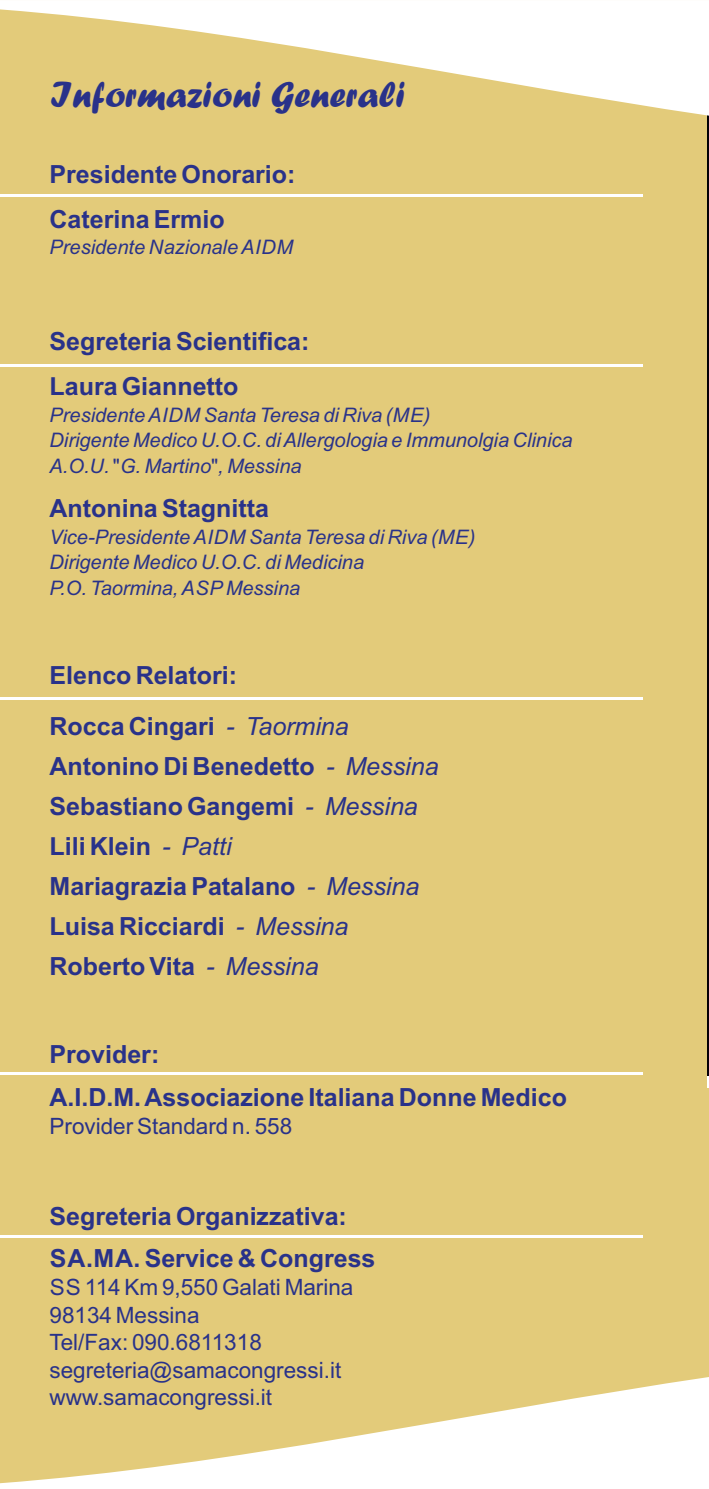
<style>
.page{position:relative;width:709px;height:1489px;background:#fff}
.page>*{position:absolute;margin:0;border:0;box-sizing:border-box;transform-origin:0 0}
.t1{font:37.5px "Forte";color:#29328a}
.t2{font:700 25px/40px "Arial";color:#29328a}
.t3{font:22.5px/27.5px "Arial";color:#29328a}
.t4{font:italic 20px/25.8px "Arial";color:#29328a}
.s1{font-style:normal}
.s2{font-weight:400;font-style:italic}
</style>
<div class="page">
<div style="left:0;top:0;width:709px;height:1488px;background:#e3cb7a"></div>
<hr style="left:707px;top:150px;width:2px;height:925px;background:#060007">
<svg style="left:0;top:0;width:709px;height:150px"></svg>
<hr style="left:0;top:195px;width:642px;height:2px;background:#fff">
<hr style="left:0;top:364px;width:642px;height:3px;background:#fff">
<hr style="left:0;top:697px;width:642px;height:3px;background:#fff">
<hr style="left:0;top:1072px;width:642px;height:3px;background:#fff">
<svg style="left:707px;top:1075px;width:2px;height:12px"></svg>
<hr style="left:0;top:1235px;width:642px;height:2px;background:#fff">
<svg style="left:0;top:1377px;width:709px;height:111px"></svg>
<h1 class="t1" style="left:50px;top:73px;width:356px">Informazioni Generali</h1>
<p class="t2" style="left:50px;top:151px;width:247px;line-height:45px">Presidente Onorario:<br>Caterina Ermio</p>
<p class="t4" style="left:50px;top:235px;width:245px">Presidente Nazionale AIDM</p>
<p class="t2" style="left:50px;top:318px;width:261px;line-height:45px">Segreteria Scientifica:<br>Laura Giannetto</p>
<p class="t4" style="left:50px;top:402px;width:524px">Presidente AIDM Santa Teresa di Riva (ME)<br>Dirigente Medico U.O.C. di Allergologia e Immunolgia Clinica<br>A.O.U. <span class="s1">"</span>G. Martino<span class="s1">"</span>, Messina</p>
<p class="t2" style="left:50px;top:488px;width:221px">Antonina Stagnitta</p>
<p class="t4" style="left:49px;top:524px;width:427px">Vice-Presidente AIDM Santa Teresa di Riva (ME)<br>Dirigente Medico U.O.C. di Medicina<br>P.O. Taormina, ASP Messina</p>
<p class="t2" style="left:49px;top:649px;width:301px;line-height:51.2px">Elenco Relatori:<br>Rocca Cingari <span class="s2">- Taormina</span></p>
<p class="t2" style="left:49px;top:746px;width:390px">Antonino Di Benedetto <span class="s2">- Messina<br></span>Sebastiano Gangemi <span class="s2">- Messina<br></span>Lili Klein <span class="s2">- Patti<br></span>Mariagrazia Patalano <span class="s2">- Messina<br></span>Luisa Ricciardi <span class="s2">- Messina<br></span>Roberto Vita <span class="s2">- Messina</span></p>
<p class="t2" style="left:50px;top:1033px;width:519px;line-height:42.8px">Provider:<br>A.I.D.M. Associazione Italiana Donne Medico</p>
<p class="t3" style="left:49px;top:1112px;width:244px">Provider Standard n. 558</p>
<p class="t2" style="left:49px;top:1194px;width:327px;line-height:42.5px">Segreteria Organizzativa:<br>SA.MA. Service &amp; Congress</p>
<p class="t3" style="left:49px;top:1273px;width:305px">SS 114 Km 9,550 Galati Marina<br>98134 Messina<br>Tel/Fax: 090.6811318 segreteria@samacongressi.it www.samacongressi.it</p>
</div>
